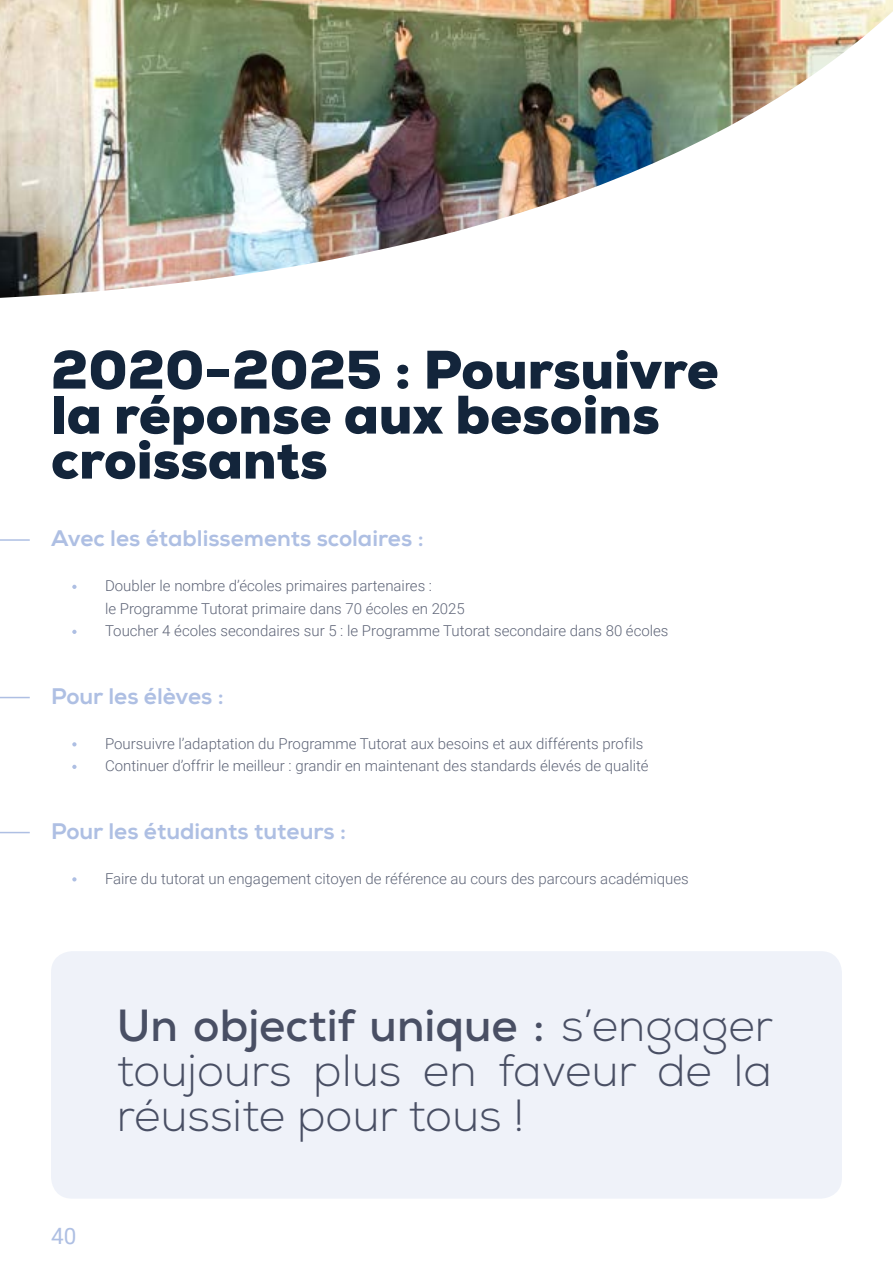
<style>
.page{position:relative;width:893px;height:1263px;background:#fff}
.page>*{position:absolute;margin:0;border:0;box-sizing:border-box;transform-origin:0 0}
.t1{font:900 52.5px/45px "Nexa";color:#13253b}
.t2{font:300 45px/45px "Nexa";color:#494f64;text-align:justify}
.t3{font:800 22.5px "Nexa";color:#aebfe3}
.t4{font:22.5px "Roboto";color:#aebfe3}
.t5{font:300 15px/22.5px "Roboto";color:#363e55}
.s1{font-weight:700}
</style>
<div class="page">
<img style="left:0;top:0;width:893px;height:11px">
<img style="left:0;top:11px;width:893px;height:287px">
<div style="left:51px;top:951px;width:791px;height:248px;background:#eff2f9;border-radius:21px"></div>
<svg style="left:72px;top:585px;width:5px;height:4px"></svg>
<svg style="left:72px;top:630px;width:5px;height:4px"></svg>
<svg style="left:72px;top:742px;width:5px;height:4px"></svg>
<svg style="left:72px;top:765px;width:5px;height:4px"></svg>
<svg style="left:72px;top:877px;width:5px;height:4px"></svg>
<hr style="left:0;top:539px;width:30px;height:2px;background:#aebfe3">
<hr style="left:0;top:697px;width:30px;height:1px;background:#aebfe3">
<hr style="left:0;top:832px;width:30px;height:1px;background:#aebfe3">
<p class="t1" style="left:51px;top:347px;width:669px">2020-2025 : Poursuivre la réponse aux besoins croissants</p>
<p class="t3" style="left:51px;top:524px;width:374px">Avec les établissements scolaires :</p>
<p class="t5" style="left:105px;top:574px;width:565px">Doubler le nombre d’écoles primaires partenaires :<br>le Programme Tutorat primaire dans 70 écoles en 2025<br>Toucher 4 écoles secondaires sur 5 : le Programme Tutorat secondaire dans 80 écoles</p>
<p class="t3" style="left:51px;top:682px;width:174px">Pour les élèves :</p>
<p class="t5" style="left:105px;top:731px;width:545px">Poursuivre l’adaptation du Programme Tutorat aux besoins et aux différents profils<br>Continuer d’offrir le meilleur : grandir en maintenant des standards élevés de qualité</p>
<p class="t3" style="left:51px;top:817px;width:297px">Pour les étudiants tuteurs :</p>
<p class="t5" style="left:105px;top:866px;width:585px">Faire du tutorat un engagement citoyen de référence au cours des parcours académiques</p>
<h3 class="t4" style="left:51px;top:1220px;width:27px">40</h3>
<p class="t2" style="left:117px;top:1004px;width:657px"><span class="s1">Un objectif unique :</span> s’engager toujours plus en faveur de la réussite pour tous !</p>
</div>
